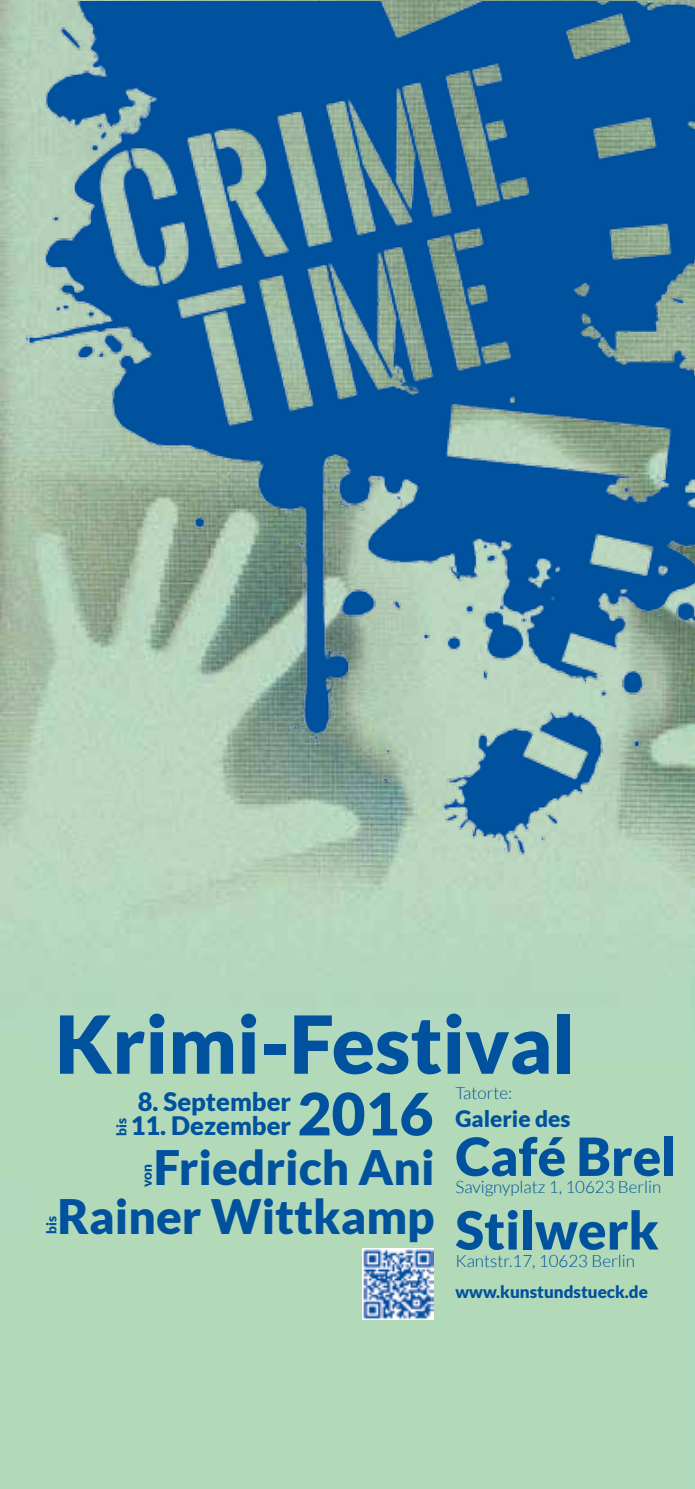
<style>
.page{position:relative;width:695px;height:1489px;background:#fff}
.page>*{position:absolute;margin:0;border:0;box-sizing:border-box;transform-origin:0 0}
.t1{font:900 80px "Lato";color:#00519e}
.t2{font:900 58.5px "Lato";color:#00519e}
.t3{font:900 52.75px "Lato";color:#00519e}
.t4{font:900 47.5px/49px "Lato";color:#00519e;text-align:right}
.t5{font:900 25.5px "Lato";color:#00519e}
.t6{font:900 22.75px "Lato";color:#00519e}
.t7{font:300 17px "Lato";color:#00519e}
.t8{font:900 17px "Lato";color:#00519e}
.t9{font:900 13.5px "Lato";color:#00519e}
</style>
<div class="page">
<div style="left:0;top:0;width:694px;height:1488px;background:#b2dab8"></div>
<img style="left:0;top:2px;width:694px;height:1052px">
<img style="left:362px;top:1248px;width:71px;height:70px">
<h1 class="t1" style="left:55px;top:997px;width:521px">Krimi-Festival</h1>
<h3 class="t5" style="left:138px;top:1086px;width:155px">8. September</h3>
<h3 class="t5" style="left:131px;top:1110px;width:162px">11. Dezember</h3>
<p class="t9" style="left:114px;top:1135px;width:19px;rotate:-90deg">bis</p>
<h2 class="t2" style="left:297px;top:1079px;width:137px">2016</h2>
<h3 class="t4" style="left:58px;top:1141px;width:378px">Friedrich Ani<br>Rainer Wittkamp</h3>
<p class="t9" style="left:139px;top:1186px;width:24px;rotate:-90deg">von</p>
<p class="t9" style="left:44px;top:1233px;width:19px;rotate:-90deg">bis</p>
<p class="t7" style="left:455px;top:1084px;width:58px">Tatorte:</p>
<h3 class="t6" style="left:455px;top:1105px;width:116px">Galerie des</h3>
<h3 class="t3" style="left:455px;top:1125px;width:222px">Café Brel</h3>
<p class="t7" style="left:455px;top:1177px;width:207px">Savignyplatz 1, 10623 Berlin</p>
<h3 class="t3" style="left:455px;top:1199px;width:205px">Stilwerk</h3>
<p class="t7" style="left:455px;top:1251px;width:181px">Kantstr.17, 10623 Berlin</p>
<p class="t8" style="left:455px;top:1282px;width:194px">www.kunstundstueck.de</p>
</div>
